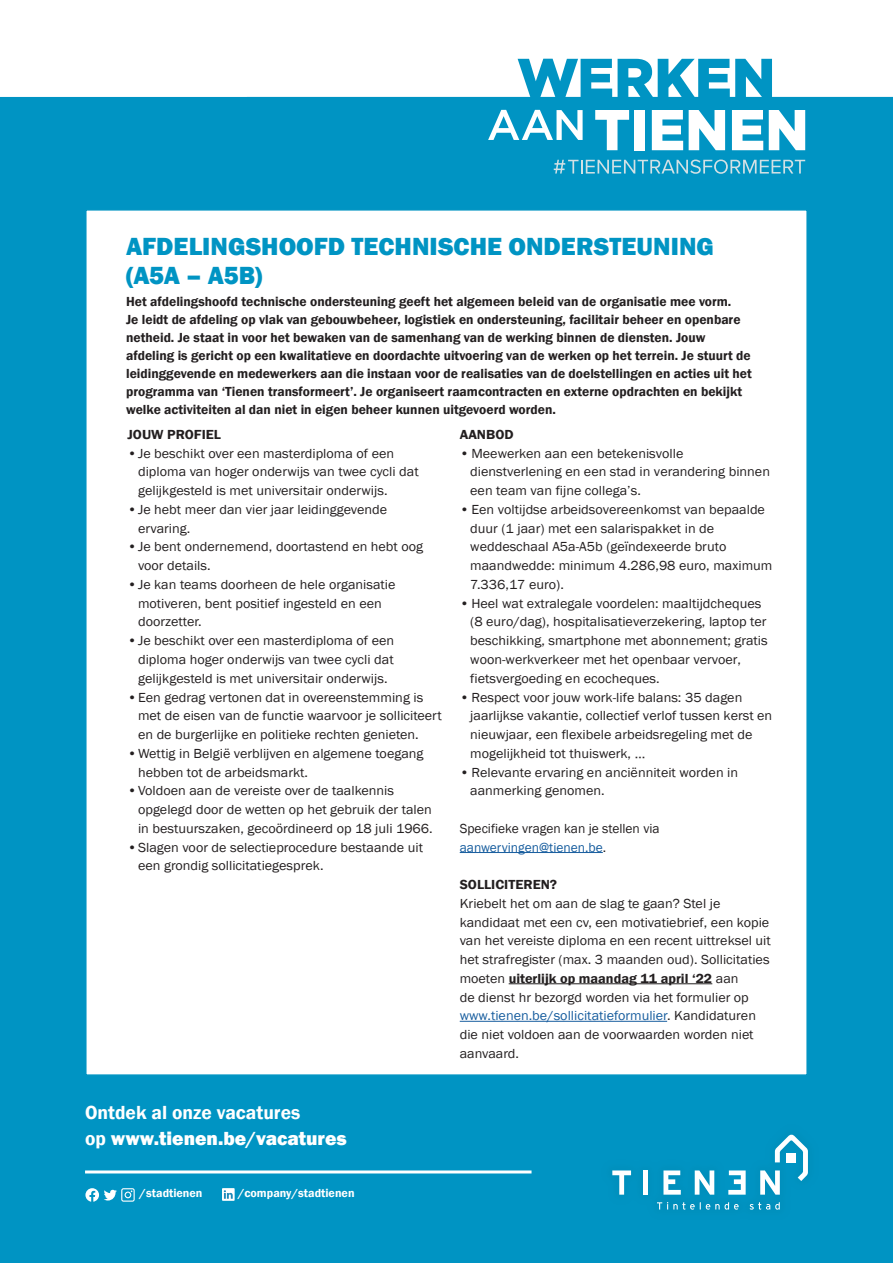
<style>
.page{position:relative;width:893px;height:1263px;background:#fff}
.page>*{position:absolute;margin:0;border:0;box-sizing:border-box;transform-origin:0 0}
.t1{font:800 25.5px/28.5px "Franklin Gothic";color:#0094c3}
.t2{font:600 19.5px/25.5px "Franklin Gothic";color:#fff}
.t3{font:13.5px/18.8px "Franklin Gothic";color:#231f20;scale:1.05 1}
.t4{font:600 13.5px/18px "Franklin Gothic";color:#231f20}
.t5{font:13.5px/18.8px "Franklin Gothic";color:#231f20}
.t6{font:600 13.5px "Franklin Gothic";color:#231f20;scale:1.05 1}
.t7{font:600 12px "Franklin Gothic";color:#fff}
.s1{color:#175d9e}
.s2{font-weight:600}
.s3{font-weight:800}
</style>
<div class="page">
<div style="left:0;top:97px;width:893px;height:1166px;background:#0094c3"></div>
<svg style="left:572px;top:58px;width:200px;height:1px"></svg>
<div style="left:648px;top:44px;width:51px;height:22px;background:#fff"></div>
<div style="left:737px;top:99px;width:74px;height:80px;background:#0094c3"></div>
<svg style="left:554px;top:160px;width:251px;height:14px;background:#42accd"></svg>
<svg style="left:247px;top:59px;width:646px;height:91px"></svg>
<div style="left:600px;top:1123px;width:220px;height:98px;background:#0094c3"></div>
<svg style="left:657px;top:1202px;width:82px;height:7px"></svg>
<svg style="left:750px;top:1202px;width:30px;height:7px"></svg>
<svg style="left:612px;top:1170px;width:19px;height:25px"></svg>
<div style="left:643px;top:1170px;width:5px;height:25px;background:#fff"></div>
<svg style="left:663px;top:1170px;width:18px;height:25px"></svg>
<svg style="left:695px;top:1170px;width:19px;height:25px"></svg>
<svg style="left:760px;top:1135px;width:48px;height:60px"></svg>
<div style="left:787px;top:1153px;width:9px;height:9px;background:#fff"></div>
<svg style="left:728px;top:1170px;width:18px;height:25px"></svg>
<hr style="left:85px;top:1170px;width:446px;height:3px;background:#fff">
<svg style="left:85px;top:1188px;width:50px;height:14px"></svg>
<svg style="left:222px;top:1188px;width:13px;height:13px"></svg>
<svg style="left:224px;top:1190px;width:9px;height:9px"></svg>
<div style="left:85px;top:209px;width:723px;height:867px;background:#fff;border:2px solid #0094c3"></div>
<hr style="left:460px;top:852px;width:143px;height:1px;background:#175d9e">
<hr style="left:509px;top:983px;width:203px;height:1px;background:#231f20">
<hr style="left:460px;top:1021px;width:207px;height:1px;background:#175d9e">
<h1 class="t1" style="left:126px;top:232px;width:589px">AFDELINGSHOOFD TECHNISCHE ONDERSTEUNING (A5A – A5B)</h1>
<p class="t4" style="left:126px;top:293px;width:627px">Het afdelingshoofd technische ondersteuning geeft het algemeen beleid van de organisatie mee vorm.<br>Je leidt de afdeling op vlak van gebouwbeheer, logistiek en ondersteuning, facilitair beheer en openbare netheid. Je staat in voor het bewaken van de samenhang van de werking binnen de diensten. Jouw afdeling is gericht op een kwalitatieve en doordachte uitvoering van de werken op het terrein. Je stuurt de leidinggevende en medewerkers aan die instaan voor de realisaties van de doelstellingen en acties uit het programma van ‘Tienen transformeert’. Je organiseert raamcontracten en externe opdrachten en bekijkt welke activiteiten al dan niet in eigen beheer kunnen uitgevoerd worden.</p>
<p class="t6" style="left:128px;top:426px;width:91px">JOUW PROFIEL</p>
<p class="t3" style="left:138px;top:444px;width:269px;text-indent:-11px">• Je beschikt over een masterdiploma of een diploma van hoger onderwijs van twee cycli dat gelijkgesteld is met universitair onderwijs.</p>
<p class="t3" style="left:138px;top:500px;width:239px;text-indent:-11px">• Je hebt meer dan vier jaar leidinggevende ervaring.</p>
<p class="t3" style="left:138px;top:538px;width:273px;text-indent:-11px">• Je bent ondernemend, doortastend en hebt oog voor details.</p>
<p class="t3" style="left:138px;top:575px;width:247px;text-indent:-11px">• Je kan teams doorheen de hele organisatie motiveren, bent positief ingesteld en een doorzetter.</p>
<p class="t3" style="left:138px;top:632px;width:245px;text-align:justify;text-indent:-11px">• Je beschikt over een masterdiploma of een diploma hoger onderwijs van twee cycli dat gelijkgesteld is met universitair onderwijs.</p>
<p class="t3" style="left:138px;top:688px;width:291px;text-indent:-11px">• Een gedrag vertonen dat in overeenstemming is met de eisen van de functie waarvoor je solliciteert en de burgerlijke en politieke rechten genieten.</p>
<p class="t3" style="left:138px;top:744px;width:273px;text-indent:-11px">• Wettig in België verblijven en algemene toegang hebben tot de arbeidsmarkt.</p>
<p class="t3" style="left:138px;top:782px;width:282px;text-indent:-11px">• Voldoen aan de vereiste over de taalkennis opgelegd door de wetten op het gebruik der talen in bestuurszaken, gecoördineerd op 18 juli 1966.</p>
<p class="t3" style="left:138px;top:838px;width:273px;text-indent:-11px">• Slagen voor de selectieprocedure bestaande uit een grondig sollicitatiegesprek.</p>
<p class="t6" style="left:460px;top:426px;width:53px">AANBOD</p>
<p class="t3" style="left:470px;top:444px;width:287px;text-indent:-11px">• Meewerken aan een betekenisvolle dienstverlening en een stad in verandering binnen een team van fijne collega’s.</p>
<p class="t3" style="left:470px;top:500px;width:289px;text-indent:-11px">• Een voltijdse arbeidsovereenkomst van bepaalde duur (1 jaar) met een salarispakket in de weddeschaal A5a-A5b (geïndexeerde bruto maandwedde: minimum 4.286,98 euro, maximum 7.336,17 euro).</p>
<p class="t3" style="left:470px;top:594px;width:285px;text-indent:-11px">• Heel wat extralegale voordelen: maaltijdcheques (8 euro/dag), hospitalisatieverzekering, laptop ter beschikking, smartphone met abonnement; gratis woon-werkverkeer met het openbaar vervoer, fietsvergoeding en ecocheques.</p>
<p class="t3" style="left:470px;top:688px;width:289px;text-indent:-11px">• Respect voor jouw work-life balans: 35 dagen jaarlijkse vakantie, collectief verlof tussen kerst en nieuwjaar, een flexibele arbeidsregeling met de mogelijkheid tot thuiswerk, …</p>
<p class="t3" style="left:470px;top:763px;width:257px;text-indent:-11px">• Relevante ervaring en anciënniteit worden in aanmerking genomen.</p>
<p class="t5" style="left:460px;top:819px;width:201px">Specifieke vragen kan je stellen via <span class="s1">aanwervingen@tienen.be</span>.</p>
<p class="t6" style="left:460px;top:876px;width:94px">SOLLICITEREN?</p>
<p class="t3" style="left:460px;top:894px;width:298px">Kriebelt het om aan de slag te gaan? Stel je kandidaat met een cv, een motivatiebrief, een kopie van het vereiste diploma en een recent uittreksel uit het strafregister (max. 3 maanden oud). Sollicitaties moeten <span class="s2">uiterlijk op maandag 11 april ‘22</span> aan<br>de dienst hr bezorgd worden via het formulier op <span class="s1">www.tienen.be/sollicitatieformulier</span>. Kandidaturen die niet voldoen aan de voorwaarden worden niet aanvaard.</p>
<h2 class="t2" style="left:85px;top:1100px;width:263px">Ontdek al onze vacatures<br>op <span class="s3">www.tienen.be/vacatures</span></h2>
<p class="t7" style="left:140px;top:1186px;width:64px">/stadtienen</p>
<p class="t7" style="left:238px;top:1186px;width:118px">/company/stadtienen</p>
</div>
